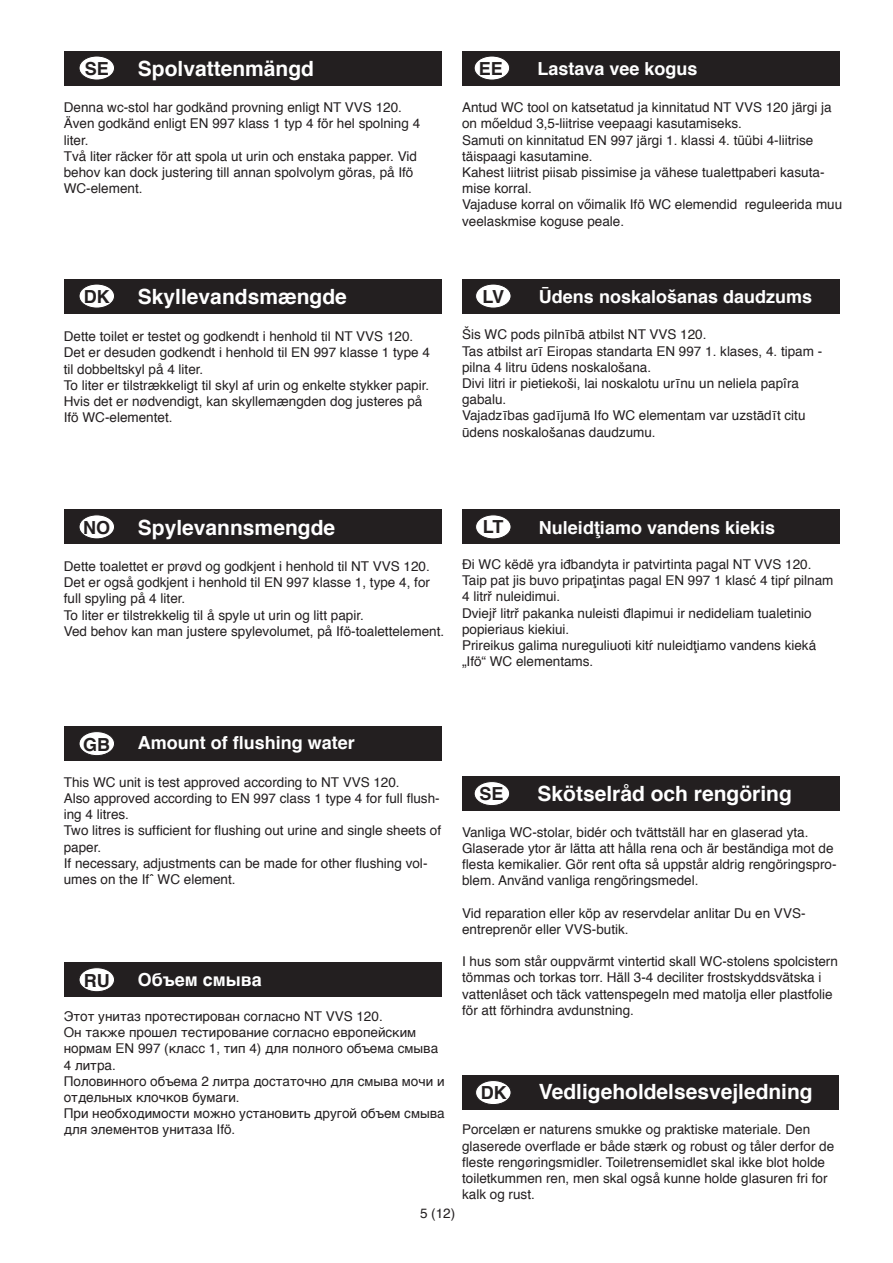
<style>
.page{position:relative;width:893px;height:1263px;background:#fff}
.page>*{position:absolute;margin:0;border:0;box-sizing:border-box;transform-origin:0 0}
.t1{font:700 21px "Helvetica";color:#fff}
.t2{font:700 18px "Helvetica";color:#fff}
.t3{font:700 18px "Helvetica";color:#231f20}
.t4{font:13.5px/16.2px "Helvetica";color:#231f20}
</style>
<div class="page">
<div style="left:64px;top:51px;width:378px;height:34px;background:#231f20"></div>
<svg style="left:79px;top:56px;width:36px;height:24px"></svg>
<div style="left:79px;top:56px;width:36px;height:24px;border:1px solid #231f20;border-radius:50%"></div>
<div style="left:85px;top:61px;width:24px;height:14px;background:#fff"></div>
<div style="left:64px;top:279px;width:378px;height:34px;background:#231f20"></div>
<div style="left:79px;top:284px;width:36px;height:24px;background:#fff;border-radius:50%"></div>
<div style="left:79px;top:284px;width:36px;height:24px;border:1px solid #231f20;border-radius:50%"></div>
<div style="left:64px;top:510px;width:378px;height:34px;background:#231f20"></div>
<div style="left:79px;top:515px;width:36px;height:24px;background:#fff;border-radius:50%"></div>
<div style="left:79px;top:514px;width:36px;height:25px;border:1px solid #231f20;border-radius:50%"></div>
<div style="left:64px;top:727px;width:378px;height:34px;background:#231f20"></div>
<div style="left:79px;top:732px;width:36px;height:24px;background:#fff;border-radius:50%"></div>
<div style="left:79px;top:731px;width:36px;height:25px;border:1px solid #231f20;border-radius:50%"></div>
<div style="left:462px;top:51px;width:378px;height:34px;background:#231f20"></div>
<div style="left:474px;top:56px;width:36px;height:24px;background:#fff;border-radius:50%"></div>
<div style="left:474px;top:56px;width:36px;height:24px;border:1px solid #231f20;border-radius:50%"></div>
<div style="left:64px;top:963px;width:378px;height:34px;background:#231f20"></div>
<div style="left:79px;top:968px;width:36px;height:24px;background:#fff;border-radius:50%"></div>
<div style="left:79px;top:967px;width:36px;height:25px;border:1px solid #231f20;border-radius:50%"></div>
<div style="left:462px;top:279px;width:378px;height:34px;background:#231f20"></div>
<div style="left:476px;top:284px;width:35px;height:24px;background:#fff;border-radius:50%"></div>
<div style="left:475px;top:284px;width:36px;height:24px;border:1px solid #231f20;border-radius:50%"></div>
<div style="left:462px;top:510px;width:378px;height:34px;background:#231f20"></div>
<div style="left:476px;top:515px;width:35px;height:24px;background:#fff;border-radius:50%"></div>
<div style="left:475px;top:514px;width:36px;height:25px;border:1px solid #231f20;border-radius:50%"></div>
<div style="left:462px;top:776px;width:378px;height:35px;background:#231f20"></div>
<svg style="left:474px;top:781px;width:36px;height:24px"></svg>
<div style="left:474px;top:781px;width:36px;height:25px;border:1px solid #231f20;border-radius:50%"></div>
<div style="left:479px;top:786px;width:24px;height:14px;background:#fff"></div>
<div style="left:462px;top:1075px;width:376px;height:34px;background:#231f20"></div>
<div style="left:476px;top:1080px;width:35px;height:24px;background:#fff;border-radius:50%"></div>
<div style="left:475px;top:1080px;width:36px;height:25px;border:1px solid #231f20;border-radius:50%"></div>
<p class="t3" style="left:85px;top:54px;width:26px">SE</p>
<p class="t1" style="left:138px;top:51px;width:178px">Spolvattenmängd</p>
<p class="t4" style="left:64px;top:100px;width:340px">Denna wc-stol har godkänd provning enligt NT VVS 120.</p>
<p class="t4" style="left:64px;top:116px;width:358px">Även godkänd enligt EN 997 klass 1 typ 4 för hel spolning 4 liter.</p>
<p class="t4" style="left:64px;top:148px;width:355px">Två liter räcker för att spola ut urin och enstaka papper. Vid behov kan dock justering till annan spolvolym göras, på Ifö<br>WC-element.</p>
<p class="t3" style="left:84px;top:282px;width:27px">DK</p>
<p class="t1" style="left:138px;top:279px;width:210px">Skyllevandsmængde</p>
<p class="t4" style="left:64px;top:329px;width:351px">Dette toilet er testet og godkendt i henhold til NT VVS 120.</p>
<p class="t4" style="left:64px;top:345px;width:368px">Det er desuden godkendt i henhold til EN 997 klasse 1 type 4 til dobbeltskyl på 4 liter.</p>
<p class="t4" style="left:64px;top:377px;width:367px">To liter er tilstrækkeligt til skyl af urin og enkelte stykker papir.</p>
<p class="t4" style="left:64px;top:394px;width:360px">Hvis det er nødvendigt, kan skyllemængden dog justeres på<br>Ifö WC-elementet.</p>
<p class="t3" style="left:479px;top:54px;width:26px">EE</p>
<p class="t2" style="left:538px;top:54px;width:162px">Lastava vee kogus</p>
<p class="t4" style="left:462px;top:100px;width:371px">Antud WC tool on katsetatud ja kinnitatud NT VVS 120 järgi ja on mőeldud 3,5-liitrise veepaagi kasutamiseks.</p>
<p class="t4" style="left:462px;top:132px;width:353px">Samuti on kinnitatud EN 997 järgi 1. klassi 4. tüübi 4-liitrise täispaagi kasutamine.</p>
<p class="t4" style="left:462px;top:165px;width:364px">Kahest liitrist piisab pissimise ja vähese tualettpaberi kasuta&shy;mise korral.</p>
<p class="t4" style="left:462px;top:197px;width:382px">Vajaduse korral on vőimalik Ifö WC elemendid reguleerida muu veelaskmise koguse peale.</p>
<p class="t3" style="left:482px;top:282px;width:23px">LV</p>
<p class="t2" style="left:539px;top:282px;width:275px">Ūdens noskalošanas daudzums</p>
<p class="t4" style="left:462px;top:327px;width:246px">Šis WC pods pilnībā atbilst NT VVS 120.</p>
<p class="t4" style="left:462px;top:343px;width:362px">Tas atbilst arī Eiropas standarta EN 997 1. klases, 4. tipam - pilna 4 litru ūdens noskalošana.</p>
<p class="t4" style="left:462px;top:375px;width:338px">Divi litri ir pietiekoši, lai noskalotu urīnu un neliela papîra gabalu.</p>
<p class="t4" style="left:462px;top:408px;width:345px">Vajadzības gadījumā Ifo WC elementam var uzstādīt citu ūdens noskalošanas daudzumu.</p>
<p class="t3" style="left:83px;top:513px;width:28px">NO</p>
<p class="t1" style="left:138px;top:511px;width:199px">Spylevannsmengde</p>
<p class="t4" style="left:64px;top:559px;width:367px">Dette toalettet er prøvd og godkjent i henhold til NT VVS 120.</p>
<p class="t4" style="left:64px;top:575px;width:368px">Det er også godkjent i henhold til EN 997 klasse 1, type 4, for full spyling på 4 liter.</p>
<p class="t4" style="left:64px;top:607px;width:302px">To liter er tilstrekkelig til å spyle ut urin og litt papir.</p>
<p class="t4" style="left:64px;top:623px;width:382px">Ved behov kan man justere spylevolumet, på Ifö-toalettelement.</p>
<p class="t3" style="left:483px;top:513px;width:22px">LT</p>
<p class="t2" style="left:539px;top:513px;width:238px">Nuleidţiamo vandens kiekis</p>
<p class="t4" style="left:462px;top:556px;width:351px">Đi WC këdë yra iđbandyta ir patvirtinta pagal NT VVS 120.</p>
<p class="t4" style="left:462px;top:573px;width:373px">Taip pat jis buvo pripaţintas pagal EN 997 1 klasć 4 tipŕ pilnam<br>4 litrř nuleidimui.</p>
<p class="t4" style="left:462px;top:605px;width:351px">Dviejř litrř pakanka nuleisti đlapimui ir nedideliam tualetinio popieriaus kiekiui.</p>
<p class="t4" style="left:462px;top:637px;width:356px">Prireikus galima nureguliuoti kitŕ nuleidţiamo vandens kieká „Ifö“ WC elementams.</p>
<p class="t3" style="left:83px;top:730px;width:29px">GB</p>
<p class="t2" style="left:138px;top:728px;width:219px">Amount of flushing water</p>
<p class="t4" style="left:64px;top:774px;width:337px">This WC unit is test approved according to NT VVS 120.</p>
<p class="t4" style="left:64px;top:790px;width:377px">Also approved according to EN 997 class 1 type 4 for full flush&shy;ing 4 litres.</p>
<p class="t4" style="left:64px;top:823px;width:379px">Two litres is sufficient for flushing out urine and single sheets of paper.</p>
<p class="t4" style="left:64px;top:855px;width:365px">If necessary, adjustments can be made for other flushing vol&shy;umes on the Ifˆ WC element.</p>
<p class="t3" style="left:84px;top:966px;width:27px">RU</p>
<p class="t2" style="left:138px;top:965px;width:126px">Объем смыва</p>
<p class="t4" style="left:64px;top:1008px;width:320px">Этот унитаз протестирован согласно NT VVS 120.</p>
<p class="t4" style="left:64px;top:1025px;width:376px">Он также прошел тестирование согласно европейским нормам EN 997 (класс 1, тип 4) для полного объема смыва<br>4 литра.</p>
<p class="t4" style="left:64px;top:1073px;width:382px">Половинного объема 2 литра достаточно для смыва мочи и отдельных клочков бумаги.</p>
<p class="t4" style="left:64px;top:1106px;width:382px">При необходимости можно установить другой объем смыва для элементов унитаза Ifö.</p>
<p class="t3" style="left:479px;top:779px;width:26px">SE</p>
<p class="t1" style="left:538px;top:777px;width:256px">Skötselråd och rengöring</p>
<p class="t4" style="left:462px;top:824px;width:376px">Vanliga WC-stolar, bidér och tvättställ har en glaserad yta.<br>Glaserade ytor är lätta att hålla rena och är beständiga mot de flesta kemikalier. Gör rent ofta så uppstår aldrig rengöringspro&shy;blem. Använd vanliga rengöringsmedel.</p>
<p class="t4" style="left:462px;top:905px;width:345px">Vid reparation eller köp av reservdelar anlitar Du en VVS&shy;entreprenör eller VVS-butik.</p>
<p class="t4" style="left:462px;top:954px;width:377px">I hus som står ouppvärmt vintertid skall WC-stolens spolcistern tömmas och torkas torr. Häll 3-4 deciliter frostskyddsvätska i vattenlåset och täck vattenspegeln med matolja eller plastfolie för att förhindra avdunstning.</p>
<p class="t3" style="left:481px;top:1078px;width:27px">DK</p>
<p class="t1" style="left:539px;top:1074px;width:275px">Vedligeholdelsesvejledning</p>
<p class="t4" style="left:462px;top:1122px;width:374px">Porcelæn er naturens smukke og praktiske materiale. Den glaserede overflade er både stærk og robust og tåler derfor de fleste rengøringsmidler. Toiletrensemidlet skal ikke blot holde toiletkummen ren, men skal også kunne holde glasuren fri for kalk og rust.</p>
<p class="t4" style="left:420px;top:1205px;width:37px">5 (12)</p>
</div>
